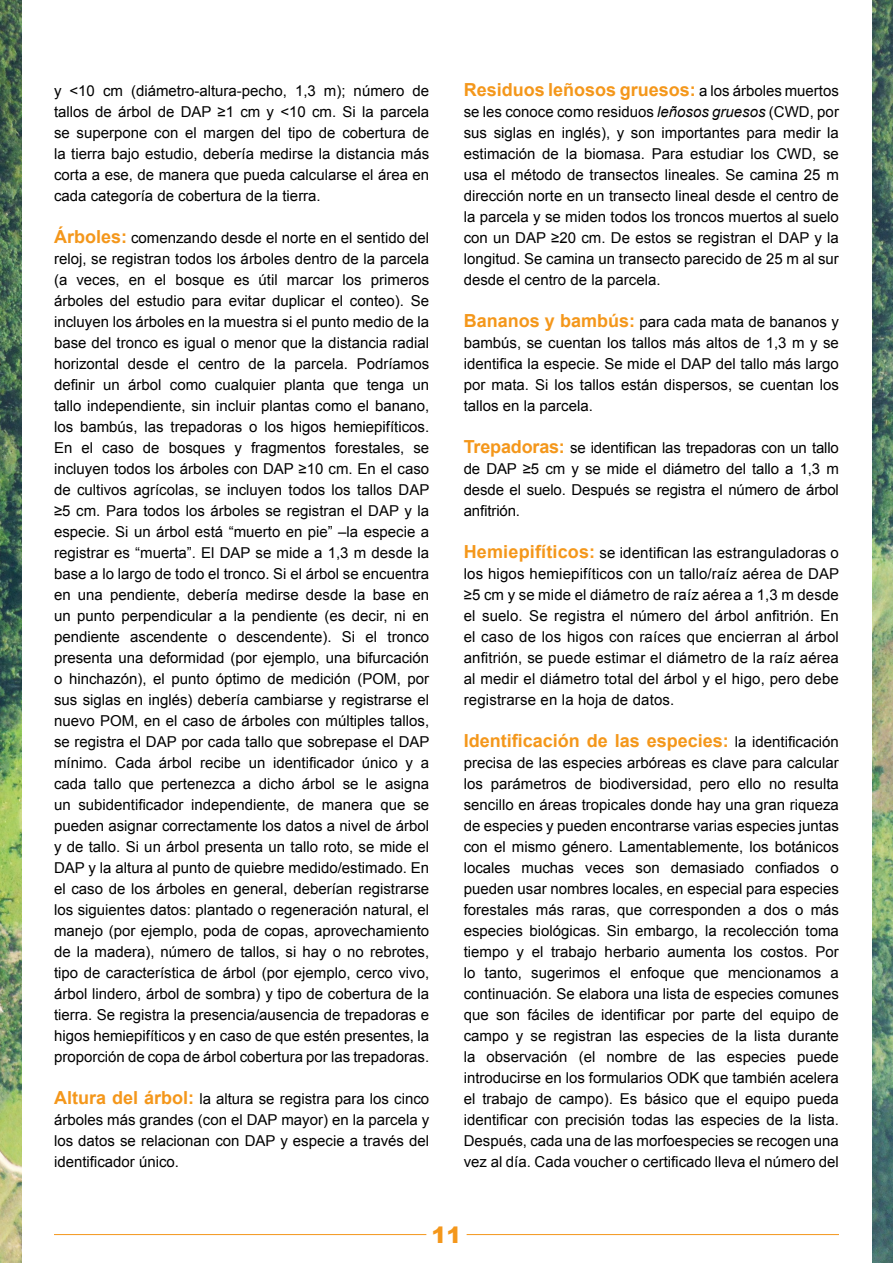
<style>
.page{position:relative;width:893px;height:1263px;background:#fff}
.page>*{position:absolute;margin:0;border:0;box-sizing:border-box;transform-origin:0 0}
.t1{font:900 22.5px "Arial";color:#f4971b}
.Body_Text{font:700 18px "Arial";color:#f4971b}
.Body_Text-2{font:15px/21px "Arial";color:#000;text-align:justify}
.s1{font-weight:700;font-size:18px;color:#f4971b}
.s2{font-weight:400;font-size:15px;color:#000}
.s3{font-style:italic}
</style>
<div class="page">
<hr style="left:54px;top:1234px;width:372px;height:1px;background:#f4971b">
<hr style="left:467px;top:1234px;width:372px;height:1px;background:#f4971b">
<img style="left:0;top:0;width:22px;height:1263px">
<img style="left:873px;top:0;width:20px;height:1263px">
<p class="Body_Text-2" style="left:54px;top:80px;width:377px">y &lt;10 cm (diámetro-altura-pecho, 1,3 m); número de tallos de árbol de DAP ≥1 cm y &lt;10 cm. Si la parcela se superpone con el margen del tipo de cobertura de la tierra bajo estudio, debería medirse la distancia más corta a ese, de manera que pueda calcularse el área en cada categoría de cobertura de la tierra.</p>
<p class="Body_Text-2" style="left:54px;top:227px;width:377px"><span class="s1">Árboles:</span> comenzando desde el norte en el sentido del reloj, se registran todos los árboles dentro de la parcela (a veces, en el bosque es útil marcar los primeros árboles del estudio para evitar duplicar el conteo). Se incluyen los árboles en la muestra si el punto medio de la base del tronco es igual o menor que la distancia radial horizontal desde el centro de la parcela. Podríamos definir un árbol como cualquier planta que tenga un tallo independiente, sin incluir plantas como el banano, los bambús, las trepadoras o los higos hemiepifíticos.<br>En el caso de bosques y fragmentos forestales, se incluyen todos los árboles con DAP ≥10 cm. En el caso de cultivos agrícolas, se incluyen todos los tallos DAP ≥5 cm. Para todos los árboles se registran el DAP y la especie. Si un árbol está “muerto en pie” –la especie a registrar es “muerta”. El DAP se mide a 1,3 m desde la base a lo largo de todo el tronco. Si el árbol se encuentra en una pendiente, debería medirse desde la base en un punto perpendicular a la pendiente (es decir, ni en pendiente ascendente o descendente). Si el tronco presenta una deformidad (por ejemplo, una bifurcación o hinchazón), el punto óptimo de medición (POM, por sus siglas en inglés) debería cambiarse y registrarse el nuevo POM, en el caso de árboles con múltiples tallos, se registra el DAP por cada tallo que sobrepase el DAP mínimo. Cada árbol recibe un identificador único y a cada tallo que pertenezca a dicho árbol se le asigna un subidentificador independiente, de manera que se pueden asignar correctamente los datos a nivel de árbol y de tallo. Si un árbol presenta un tallo roto, se mide el DAP y la altura al punto de quiebre medido/estimado. En el caso de los árboles en general, deberían registrarse los siguientes datos: plantado o regeneración natural, el manejo (por ejemplo, poda de copas, aprovechamiento de la madera), número de tallos, si hay o no rebrotes, tipo de característica de árbol (por ejemplo, cerco vivo, árbol lindero, árbol de sombra) y tipo de cobertura de la tierra. Se registra la presencia/ausencia de trepadoras e higos hemiepifíticos y en caso de que estén presentes, la proporción de copa de árbol cobertura por las trepadoras.</p>
<p class="Body_Text-2" style="left:54px;top:1088px;width:377px"><span class="s1">Altura del árbol:</span> la altura se registra para los cinco árboles más grandes (con el DAP mayor) en la parcela y los datos se relacionan con DAP y especie a través del identificador único.</p>
<p class="Body_Text" style="left:464px;top:78px;width:377px">Residuos leñosos gruesos: <span class="s2">a los árboles muertos</span></p>
<p class="Body_Text-2" style="left:464px;top:101px;width:377px">se les conoce como residuos <span class="s3">leñosos gruesos</span> (CWD, por sus siglas en inglés), y son importantes para medir la estimación de la biomasa. Para estudiar los CWD, se usa el método de transectos lineales. Se camina 25 m dirección norte en un transecto lineal desde el centro de la parcela y se miden todos los troncos muertos al suelo con un DAP ≥20 cm. De estos se registran el DAP y la longitud. Se camina un transecto parecido de 25 m al sur desde el centro de la parcela.</p>
<p class="Body_Text-2" style="left:464px;top:311px;width:377px"><span class="s1">Bananos y bambús:</span> para cada mata de bananos y bambús, se cuentan los tallos más altos de 1,3 m y se identifica la especie. Se mide el DAP del tallo más largo por mata. Si los tallos están dispersos, se cuentan los tallos en la parcela.</p>
<p class="Body_Text-2" style="left:464px;top:437px;width:377px"><span class="s1">Trepadoras:</span> se identifican las trepadoras con un tallo de DAP ≥5 cm y se mide el diámetro del tallo a 1,3 m desde el suelo. Después se registra el número de árbol anfitrión.</p>
<p class="Body_Text-2" style="left:464px;top:542px;width:377px"><span class="s1">Hemiepifíticos:</span> se identifican las estranguladoras o los higos hemiepifíticos con un tallo/raíz aérea de DAP ≥5 cm y se mide el diámetro de raíz aérea a 1,3 m desde el suelo. Se registra el número del árbol anfitrión. En el caso de los higos con raíces que encierran al árbol anfitrión, se puede estimar el diámetro de la raíz aérea al medir el diámetro total del árbol y el higo, pero debe registrarse en la hoja de datos.</p>
<p class="Body_Text" style="left:464px;top:729px;width:377px">Identificación de las especies: <span class="s2">la identificación</span></p>
<p class="Body_Text-2" style="left:464px;top:752px;width:377px">precisa de las especies arbóreas es clave para calcular los parámetros de biodiversidad, pero ello no resulta sencillo en áreas tropicales donde hay una gran riqueza de especies y pueden encontrarse varias especies juntas con el mismo género. Lamentablemente, los botánicos locales muchas veces son demasiado confiados o pueden usar nombres locales, en especial para especies forestales más raras, que corresponden a dos o más especies biológicas. Sin embargo, la recolección toma tiempo y el trabajo herbario aumenta los costos. Por lo tanto, sugerimos el enfoque que mencionamos a continuación. Se elabora una lista de especies comunes que son fáciles de identificar por parte del equipo de campo y se registran las especies de la lista durante la observación (el nombre de las especies puede introducirse en los formularios ODK que también acelera el trabajo de campo). Es básico que el equipo pueda identificar con precisión todas las especies de la lista.<br>Después, cada una de las morfoespecies se recogen una vez al día. Cada voucher o certificado lleva el número del</p>
<h1 class="t1" style="left:431px;top:1219px;width:32px">11</h1>
</div>
